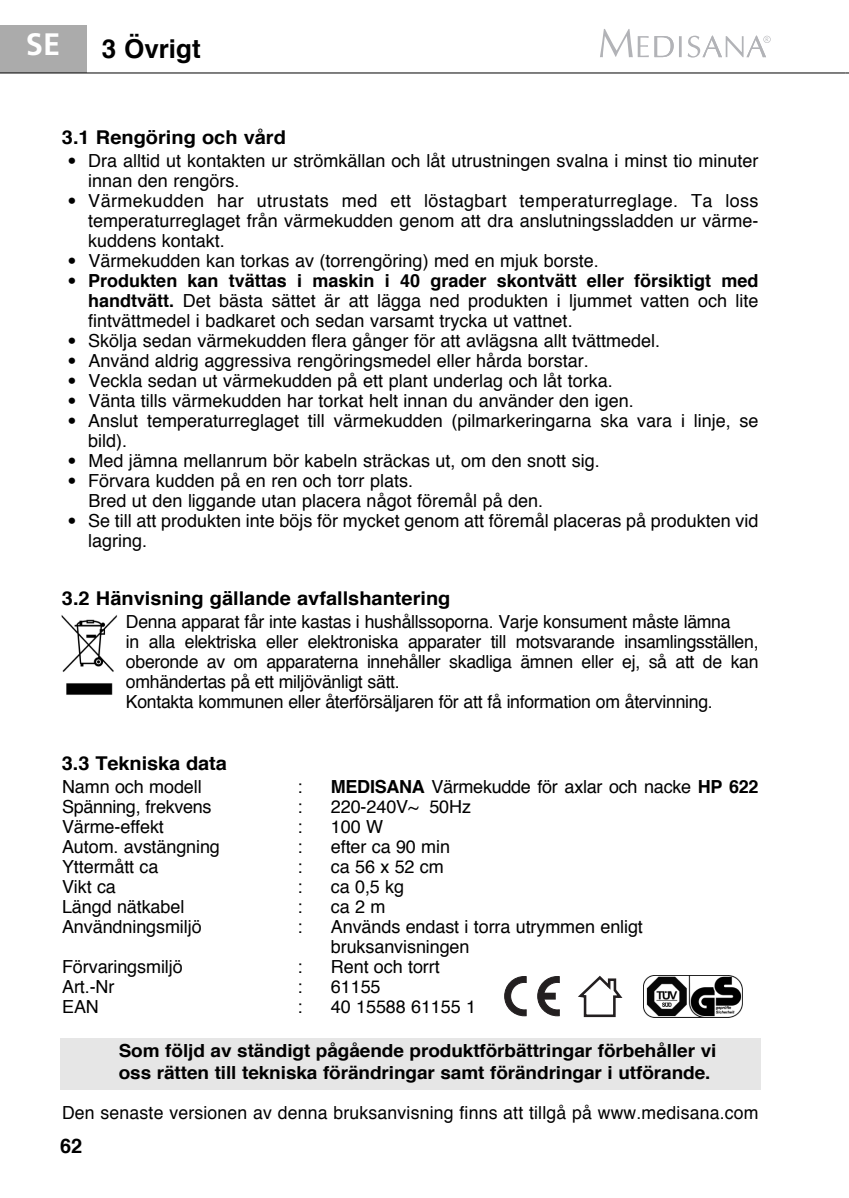
<style>
.page{position:relative;width:849px;height:1198px;background:#fff}
.page>*{position:absolute;margin:0;border:0;box-sizing:border-box;transform-origin:0 0}
.t1{font:700 31px "Frutiger";color:#fff}
.t2{font:700 26px "Helvetica";color:#000}
.t3{font:700 20px "Helvetica";color:#000}
.t4{font:700 19px "Helvetica";color:#000;scale:1.05 1}
.t5{font:18px/20px "Helvetica";color:#000}
.t6{font:700 18px/22px "Helvetica";letter-spacing:-.005em;color:#000;scale:1.05 1}
.s1{font-family:"Frutiger";font-weight:700}
.s2{font-weight:700}
</style>
<div class="page">
<div style="left:60px;top:1037px;width:700px;height:52px;background:#e6e6e6"></div>
<svg style="left:600px;top:29px;width:48px;height:28px"></svg>
<svg style="left:654px;top:36px;width:19px;height:21px"></svg>
<svg style="left:679px;top:36px;width:2px;height:21px"></svg>
<svg style="left:687px;top:36px;width:83px;height:22px"></svg>
<div style="left:0;top:26px;width:87px;height:47px;background:#ababab"></div>
<hr style="left:0;top:73px;width:845px;height:1px;background:#000">
<img style="left:61px;top:615px;width:57px;height:80px">
<svg style="left:537px;top:976px;width:23px;height:40px"></svg>
<svg style="left:504px;top:976px;width:23px;height:40px"></svg>
<svg style="left:578px;top:975px;width:45px;height:43px"></svg>
<img style="left:643px;top:975px;width:99px;height:42px">
<h1 class="t1" style="left:26px;top:32px;width:36px">SE</h1>
<h2 class="t2" style="left:102px;top:38px;width:100px">3 Övrigt</h2>
<p class="t4" style="left:62px;top:129px;width:215px">3.1 Rengöring och vård</p>
<p class="t5" style="left:88px;top:152px;width:671px;text-indent:-21px"><span class="s1">•</span> Dra alltid ut kontakten ur strömkällan och låt utrustningen svalna i minst tio minuter innan den rengörs.</p>
<p class="t5" style="left:88px;top:192px;width:671px;text-align:justify;text-indent:-21px"><span class="s1">•</span> Värmekudden har utrustats med ett löstagbart temperaturreglage. Ta loss temperaturreglaget från värmekudden genom att dra anslutningssladden ur värme&shy;kuddens kontakt.</p>
<p class="t5" style="left:67px;top:252px;width:532px"><span class="s1">•</span> Värmekudden kan torkas av (torrengöring) med en mjuk borste.</p>
<p class="t5" style="left:88px;top:272px;width:671px;text-align:justify;text-indent:-21px"><span class="s1">•</span> <span class="s2">Produkten kan tvättas i maskin i 40 grader skontvätt eller försiktigt med handtvätt.</span> Det bästa sättet är att lägga ned produkten i ljummet vatten och lite fintvättmedel i badkaret och sedan varsamt trycka ut vattnet.</p>
<p class="t5" style="left:67px;top:332px;width:594px"><span class="s1">•</span> Skölja sedan värmekudden flera gånger för att avlägsna allt tvättmedel.</p>
<p class="t5" style="left:67px;top:352px;width:522px"><span class="s1">•</span> Använd aldrig aggressiva rengöringsmedel eller hårda borstar.</p>
<p class="t5" style="left:67px;top:372px;width:547px"><span class="s1">•</span> Veckla sedan ut värmekudden på ett plant underlag och låt torka.</p>
<p class="t5" style="left:67px;top:392px;width:568px"><span class="s1">•</span> Vänta tills värmekudden har torkat helt innan du använder den igen.</p>
<p class="t5" style="left:88px;top:412px;width:671px;text-indent:-21px"><span class="s1">•</span> Anslut temperaturreglaget till värmekudden (pilmarkeringarna ska vara i linje, se bild).</p>
<p class="t5" style="left:67px;top:452px;width:533px"><span class="s1">•</span> Med jämna mellanrum bör kabeln sträckas ut, om den snott sig.</p>
<p class="t5" style="left:88px;top:472px;width:456px;text-indent:-21px"><span class="s1">•</span> Förvara kudden på en ren och torr plats.<br>Bred ut den liggande utan placera något föremål på den.</p>
<p class="t5" style="left:88px;top:512px;width:671px;text-indent:-21px"><span class="s1">•</span> Se till att produkten inte böjs för mycket genom att föremål placeras på produkten vid lagring.</p>
<p class="t4" style="left:62px;top:590px;width:371px">3.2 Hänvisning gällande avfallshantering</p>
<p class="t5" style="left:126px;top:613px;width:634px">Denna apparat får inte kastas i hushållssoporna. Varje konsument måste lämna<br>in alla elektriska eller elektroniska apparater till motsvarande insamlingsställen, oberonde av om apparaterna innehåller skadliga ämnen eller ej, så att de kan omhändertas på ett miljövänligt sätt.<br>Kontakta kommunen eller återförsäljaren för att få information om återvinning.</p>
<p class="t4" style="left:62px;top:755px;width:159px">3.3 Tekniska data</p>
<p class="t5" style="left:62px;top:778px;width:141px">Namn och modell</p>
<p class="t5" style="left:297px;top:778px;width:7px">:</p>
<p class="t5" style="left:331px;top:778px;width:429px"><span class="s2">MEDISANA</span> Värmekudde för axlar och nacke <span class="s2">HP 622</span></p>
<p class="t5" style="left:62px;top:798px;width:151px">Spänning, frekvens</p>
<p class="t5" style="left:297px;top:798px;width:7px">:</p>
<p class="t5" style="left:331px;top:798px;width:142px">220-240V~ 50Hz</p>
<p class="t5" style="left:62px;top:818px;width:103px">Värme-effekt</p>
<p class="t5" style="left:297px;top:818px;width:7px">:</p>
<p class="t5" style="left:331px;top:818px;width:54px">100 W</p>
<p class="t5" style="left:62px;top:838px;width:159px">Autom. avstängning</p>
<p class="t5" style="left:297px;top:838px;width:7px">:</p>
<p class="t5" style="left:331px;top:838px;width:121px">efter ca 90 min</p>
<p class="t5" style="left:62px;top:858px;width:98px">Yttermått ca</p>
<p class="t5" style="left:297px;top:858px;width:7px">:</p>
<p class="t5" style="left:331px;top:858px;width:114px">ca 56 x 52 cm</p>
<p class="t5" style="left:62px;top:878px;width:55px">Vikt ca</p>
<p class="t5" style="left:297px;top:878px;width:7px">:</p>
<p class="t5" style="left:331px;top:878px;width:75px">ca 0,5 kg</p>
<p class="t5" style="left:62px;top:898px;width:124px">Längd nätkabel</p>
<p class="t5" style="left:297px;top:898px;width:7px">:</p>
<p class="t5" style="left:331px;top:898px;width:56px">ca2m</p>
<p class="t5" style="left:62px;top:918px;width:141px">Användningsmiljö</p>
<p class="t5" style="left:297px;top:918px;width:7px">:</p>
<p class="t5" style="left:331px;top:918px;width:313px">Används endast i torra utrymmen enligt bruksanvisningen</p>
<p class="t5" style="left:62px;top:958px;width:122px">Förvaringsmiljö</p>
<p class="t5" style="left:297px;top:958px;width:7px">:</p>
<p class="t5" style="left:331px;top:958px;width:110px">Rent och torrt</p>
<p class="t5" style="left:62px;top:978px;width:54px">Art.-Nr</p>
<p class="t5" style="left:297px;top:978px;width:7px">:</p>
<p class="t5" style="left:331px;top:978px;width:51px">61155</p>
<p class="t5" style="left:62px;top:998px;width:38px">EAN</p>
<p class="t5" style="left:297px;top:998px;width:7px">:</p>
<p class="t5" style="left:331px;top:998px;width:147px">40 15588 61155 1</p>
<p class="t6" style="left:119px;top:1041px;width:570px">Som följd av ständigt pågående produktförbättringar förbehåller vi oss rätten till tekniska förändringar samt förändringar i utförande.</p>
<p class="t5" style="left:62px;top:1104px;width:698px">Den senaste versionen av denna bruksanvisning finns att tillgå på www.medisana.com</p>
<p class="t3" style="left:60px;top:1136px;width:24px">62</p>
</div>
